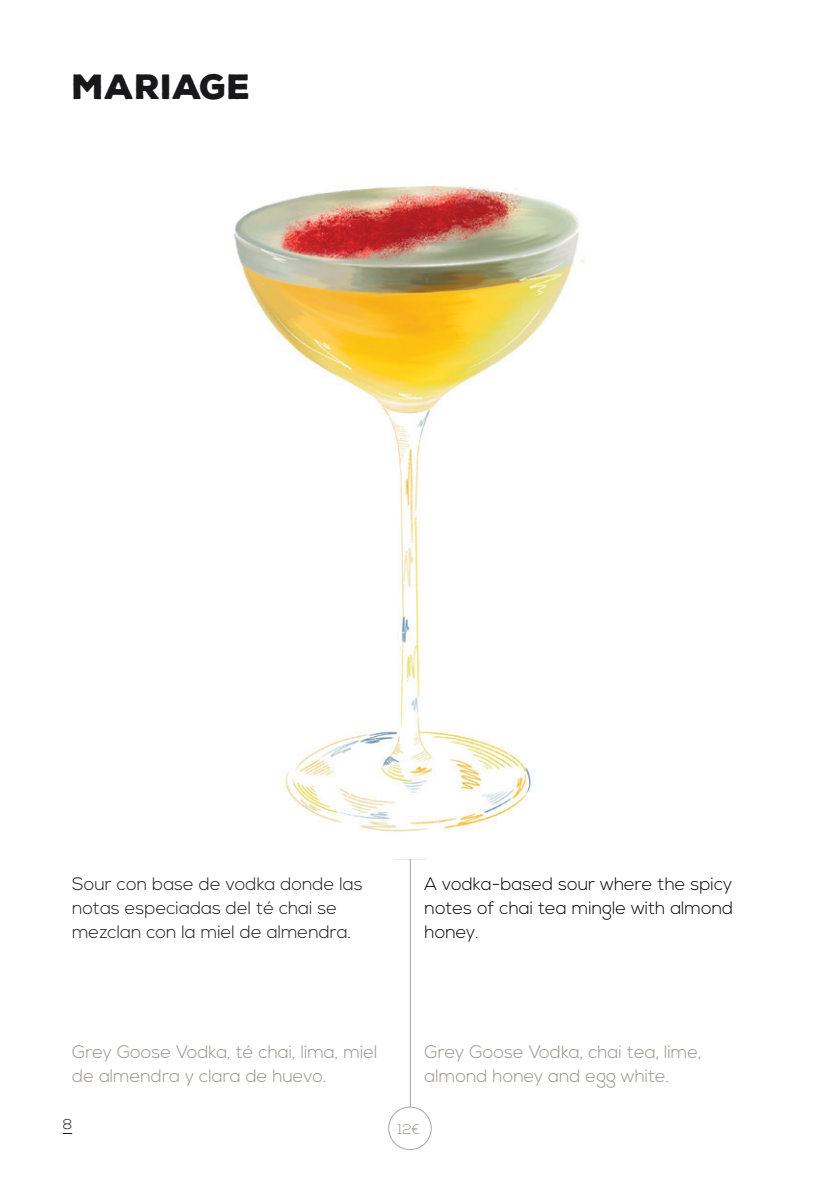
<style>
.page{position:relative;width:823px;height:1191px;background:#fff}
.page>*{position:absolute;margin:0;border:0;box-sizing:border-box;transform-origin:0 0}
.t1{font:900 34px "Nexa Rust Sans";color:#181719}
.t2{font:300 18px/24px "Nexa";color:#989189}
.t3{font:300 18px/24px "Nexa";color:#181719}
.t4{font:300 18px/24px "Nexa";color:#000001;text-align:justify}
.t5{font:300 14px "Nexa";color:#989189}
.t6{font:300 14px "Nexa";color:#181719}
</style>
<div class="page">
<hr style="left:410px;top:858px;width:1px;height:265px;background:#afa5a3">
<div style="left:388px;top:1107px;width:43px;height:42px;background:#fff;border-radius:50%"></div>
<div style="left:388px;top:1106px;width:43px;height:43px;border:1px solid #afa5a3;border-radius:50%"></div>
<hr style="left:394px;top:858px;width:32px;height:1px;background:#afa5a3">
<img style="left:234px;top:185px;width:352px;height:647px">
<h1 class="t1" style="left:72px;top:64px;width:180px">MARIAGE</h1>
<p class="t3" style="left:72px;top:872px;width:292px">Sour con base de vodka donde las notas especiadas del té chai se mezclan con la miel de almendra.</p>
<p class="t4" style="left:424px;top:872px;width:310px">A vodka-based sour where the spicy notes of chai tea mingle with almond honey.</p>
<p class="t2" style="left:72px;top:1040px;width:307px">Grey Goose Vodka, té chai, lima, miel de almendra y clara de huevo.</p>
<p class="t6" style="left:63px;top:1116px;width:11px">8</p>
<p class="t2" style="left:424px;top:1040px;width:278px">Grey Goose Vodka, chai tea, lime, almond honey and egg white.</p>
<p class="t5" style="left:397px;top:1120px;width:24px">12€</p>
</div>
